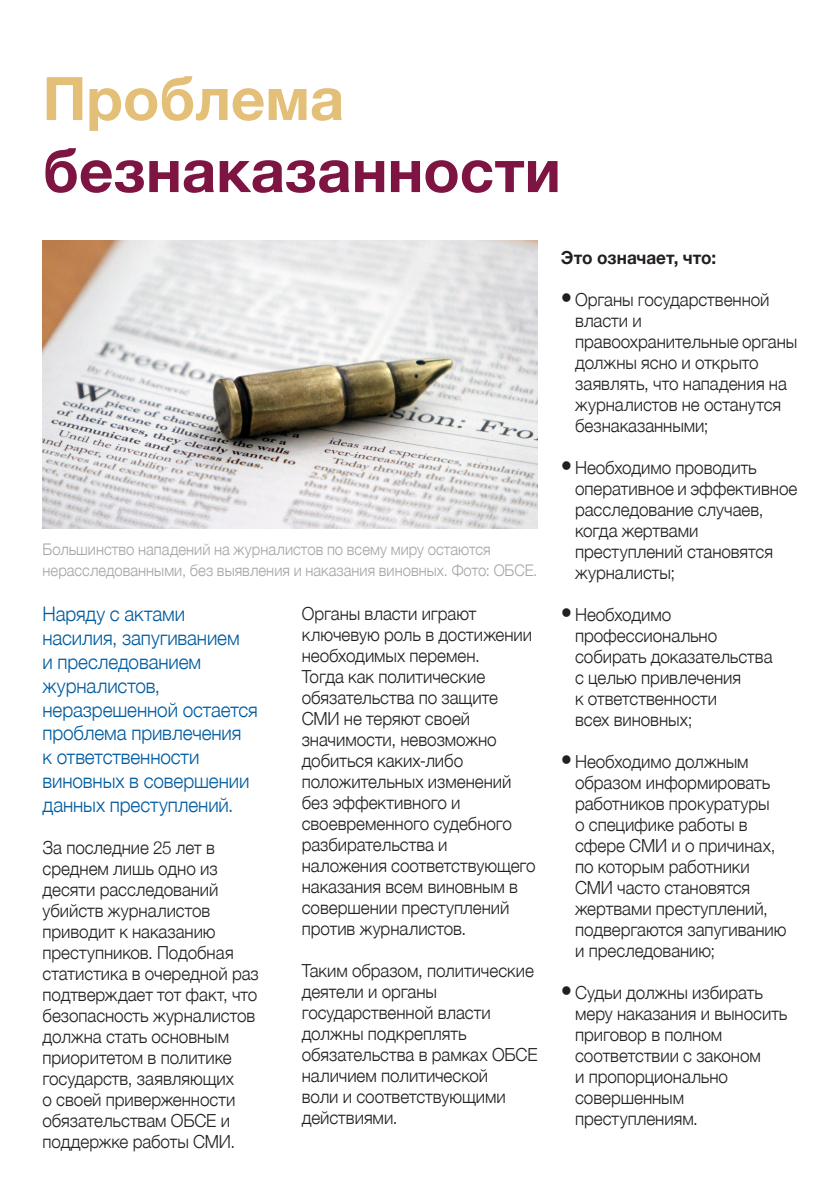
<style>
.page{position:relative;width:840px;height:1191px;background:#fff}
.page>*{position:absolute;margin:0;border:0;box-sizing:border-box;transform-origin:0 0}
.t1{font:700 60px "Helvetica Neue";color:#7d1442}
.t2{font:700 60px "Helvetica Neue";color:#e3bf78}
.t3{font:300 20px/23.8px "Helvetica Neue";letter-spacing:-.005em;color:#005c9f;scale:.95 1}
.t4{font:300 18px/21px "Helvetica Neue";letter-spacing:-.005em;color:#231f20;scale:.95 1}
.t5{font:700 18px "Helvetica Neue";color:#231f20;scale:.95 1}
.t6{font:300 16px/21px "Helvetica Neue";color:#a4a5a9;scale:.93 1}
.s1{font-size:24px}
</style>
<div class="page">
<img style="left:43px;top:240px;width:494px;height:288px">
<h1 class="t2" style="left:43px;top:52px;width:303px">Проблема</h1>
<h1 class="t1" style="left:43px;top:124px;width:519px">безнаказанности</h1>
<p class="t6" style="left:43px;top:538px;width:533px">Большинство нападений на журналистов по всему миру остаются нерасследованными, без выявления и наказания виновных. Фото: ОБСЕ.</p>
<p class="t3" style="left:43px;top:601px;width:228px">Наряду с актами насилия, запугиванием<br>и преследованием журналистов, неразрешенной остается проблема привлечения<br>к ответственности виновных в совершении данных преступлений.</p>
<p class="t4" style="left:43px;top:835px;width:229px">За последние 25 лет в среднем лишь одно из десяти расследований убийств журналистов приводит к наказанию преступников. Подобная статистика в очередной раз подтверждает тот факт, что безопасность журналистов должна стать основным приоритетом в политике государств, заявляющих<br>о своей приверженности обязательствам ОБСЕ и поддержке работы СМИ.</p>
<p class="t4" style="left:301px;top:601px;width:247px">Органы власти играют ключевую роль в достижении необходимых перемен.<br>Тогда как политические обязательства по защите<br>СМИ не теряют своей значимости, невозможно добиться каких-либо положительных изменений без эффективного и своевременного судебного разбирательства и наложения соответствующего наказания всем виновным в совершении преступлений против журналистов.</p>
<p class="t4" style="left:301px;top:958px;width:249px">Таким образом, политические деятели и органы государственной власти должны подкреплять обязательства в рамках ОБСЕ наличием политической<br>воли и соответствующими действиями.</p>
<p class="t5" style="left:560px;top:243px;width:165px">Это означает, что:</p>
<p class="t4" style="left:574px;top:287px;width:235px;text-indent:-14px"><span class="s1">•</span> Органы государственной власти и правоохранительные органы должны ясно и открыто заявлять, что нападения на журналистов не останутся безнаказанными;</p>
<p class="t4" style="left:574px;top:455px;width:235px;text-indent:-14px"><span class="s1">•</span> Необходимо проводить оперативное и эффективное расследование случаев, когда жертвами преступлений становятся журналисты;</p>
<p class="t4" style="left:574px;top:602px;width:209px;text-indent:-14px"><span class="s1">•</span> Необходимо профессионально собирать доказательства с целью привлечения<br>к ответственности<br>всех виновных;</p>
<p class="t4" style="left:574px;top:749px;width:224px;text-indent:-14px"><span class="s1">•</span> Необходимо должным образом информировать работников прокуратуры<br>о специфике работы в сфере СМИ и о причинах, по которым работники<br>СМИ часто становятся жертвами преступлений, подвергаются запугиванию и преследованию;</p>
<p class="t4" style="left:574px;top:980px;width:225px;text-indent:-14px"><span class="s1">•</span> Судьи должны избирать меру наказания и выносить приговор в полном соответствии с законом<br>и пропорционально совершенным преступлениям.</p>
</div>
